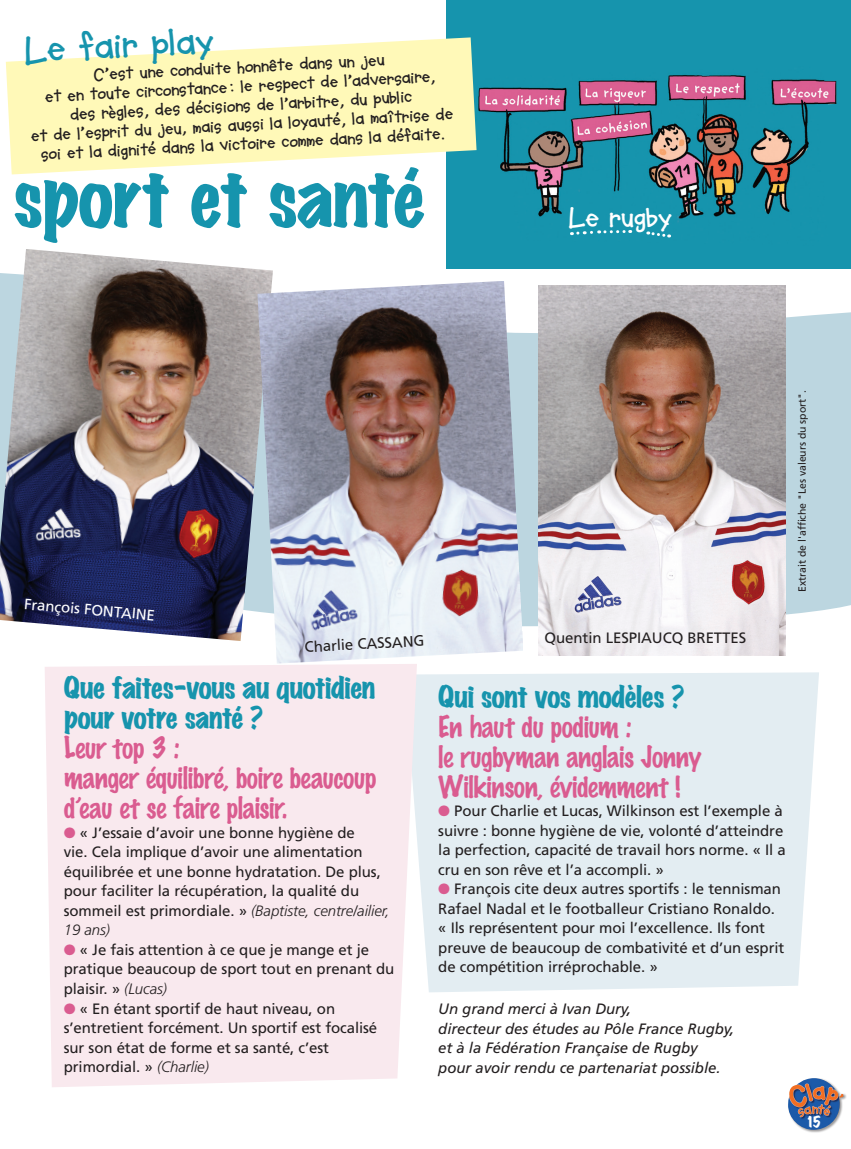
<style>
.page{position:relative;width:851px;height:1149px;background:#fff}
.page>*{position:absolute;margin:0;border:0;box-sizing:border-box;transform-origin:0 0}
.t1{font:expanded 72px "Marker Felt";letter-spacing:-.015em;color:#1694ad}
.t2{font:700 37.95px "Soup Bone";color:#1694ad}
.t3{font:700 28.35px "Soup Bone";letter-spacing:-.005em;color:#fff}
.t4{font:100 27px/30px "Marker Felt";letter-spacing:-.015em;color:#da5c90}
.t5{font:700 17.4px/19.2px "Soup Bone";color:#231f20;text-align:center}
.t6{font:15px/19.5px "Frutiger";letter-spacing:-.005em;color:#231f20}
.t7{font:italic 15px/19.5px "Frutiger CE";letter-spacing:-.005em;color:#231f20}
.t8{font:15px "Frutiger";color:#fff}
.t9{font:expanded 13.5px "Marker Felt";color:#fff}
.t10{font:10.5px "Frutiger";letter-spacing:-.005em;color:#231f20}
.s1{font-weight:400;font-stretch:expanded;color:#1694ad}
.s2{color:#da5c90}
.s3{font-weight:300;font-style:italic}
</style>
<div class="page">
<svg style="left:446px;top:268px;width:404px;height:380px;fill:#bcd6e0"></svg>
<div style="left:446px;top:0;width:404px;height:268px;background:#1694ad"></div>
<img style="left:476px;top:75px;width:360px;height:163px">
<img style="left:0;top:249px;width:273px;height:392px">
<img style="left:257px;top:281px;width:266px;height:382px">
<img style="left:538px;top:285px;width:247px;height:370px">
<svg style="left:6px;top:37px;width:470px;height:137px;fill:#fff9b8"></svg>
<svg style="left:571px;top:228px;width:59px;height:8px"></svg>
<svg style="left:647px;top:230px;width:22px;height:8px"></svg>
<div style="left:417px;top:672px;width:402px;height:320px;background:#e3edf2"></div>
<div style="left:45px;top:663px;width:372px;height:423px;background:#f9e9ee"></div>
<div style="left:787px;top:1077px;width:59px;height:55px;background:#231f20;opacity:.45"></div>
<img style="left:787px;top:1077px;width:56px;height:52px">
<p class="t2" style="left:23px;top:30px;width:190px;rotate:-3deg">Le fair play</p>
<p class="t5" style="left:27px;top:69px;width:424px;rotate:-3deg">C’est une conduite honnête dans un jeu<br>et en toute circonstance: le respect de l’adversaire,<br>des règles, des décisions de l’arbitre, du public<br>et de l’esprit du jeu, mais aussi la loyauté, la maîtrise de soi et la dignité dans la victoire comme dans la défaite.</p>
<p class="t1" style="left:13px;top:160px;width:413px">sport et santé</p>
<p class="t3" style="left:568px;top:203px;width:104px">Le rugby</p>
<p class="t8" style="left:25px;top:595px;width:133px;rotate:5deg">François FONTAINE</p>
<p class="t6" style="left:304px;top:637px;width:121px;rotate:-3deg">Charlie CASSANG</p>
<p class="t6" style="left:544px;top:628px;width:203px">Quentin LESPIAUCQ BRETTES</p>
<p class="t4" style="left:64px;top:674px;width:314px"><span class="s1">Que faites-vous au quotidien pour votre santé ?<br></span>Leur top 3 :<br>manger équilibré, boire beaucoup d’eau et se faire plaisir.</p>
<p class="t6" style="left:64px;top:822px;width:327px"><span class="s2">●</span> « J’essaie d’avoir une bonne hygiène de<br>vie. Cela implique d’avoir une alimentation équilibrée et une bonne hydratation. De plus, pour faciliter la récupération, la qualité du sommeil est primordiale. » <span class="s3">(Baptiste, centre/ailier, 19 ans)</span></p>
<p class="t6" style="left:64px;top:939px;width:332px"><span class="s2">●</span> « Je fais attention à ce que je mange et je pratique beaucoup de sport tout en prenant du plaisir. » <span class="s3">(Lucas)</span></p>
<p class="t6" style="left:64px;top:998px;width:315px"><span class="s2">●</span> « En étant sportif de haut niveau, on s’entretient forcément. Un sportif est focalisé sur son état de forme et sa santé, c’est primordial. » <span class="s3">(Charlie)</span></p>
<p class="t4" style="left:438px;top:682px;width:264px"><span class="s1">Qui sont vos modèles ?<br></span>En haut du podium :<br>le rugbyman anglais Jonny<br>Wilkinson, évidemment !</p>
<p class="t6" style="left:438px;top:801px;width:349px"><span class="s2">●</span> Pour Charlie et Lucas, Wilkinson est l’exemple à suivre : bonne hygiène de vie, volonté d’atteindre la perfection, capacité de travail hors norme. « Il a cru en son rêve et l’a accompli. »</p>
<p class="t6" style="left:438px;top:879px;width:347px"><span class="s2">●</span> François cite deux autres sportifs : le tennisman Rafael Nadal et le footballeur Cristiano Ronaldo. « Ils représentent pour moi l’excellence. Ils font preuve de beaucoup de combativité et d’un esprit de compétition irréprochable. »</p>
<p class="t7" style="left:438px;top:998px;width:297px">Un grand merci à Ivan Dury,<br>directeur des études au Pôle France Rugby, et à la Fédération Française de Rugby pour avoir rendu ce partenariat possible.</p>
<p class="t10" style="left:795px;top:591px;width:203px;rotate:-90deg">Extrait de l'affiche "Les valeurs du sport".</p>
<p class="t9" style="left:805px;top:1114px;width:17px">15</p>
</div>
